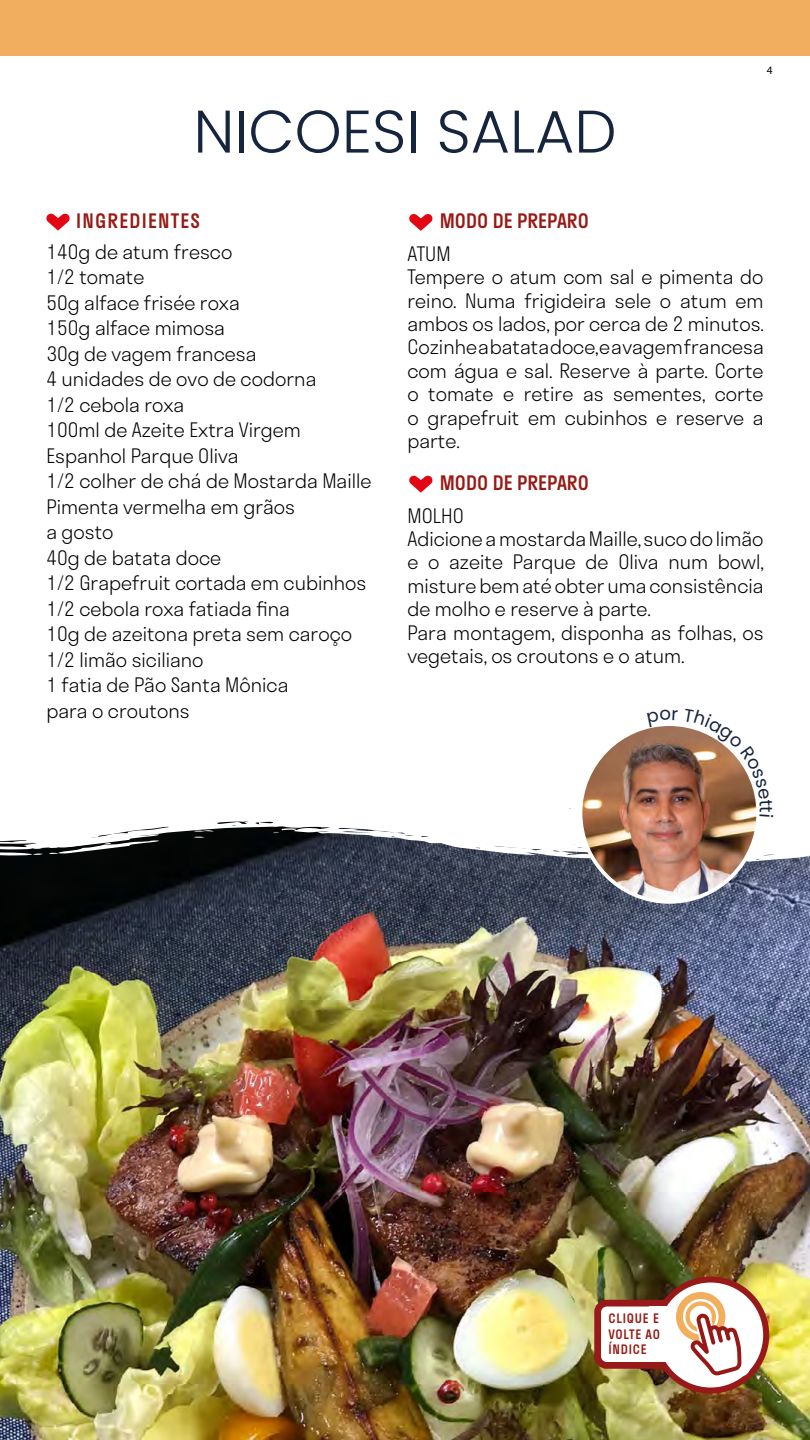
<style>
.page{position:relative;width:810px;height:1440px;background:#fff}
.page>*{position:absolute;margin:0;border:0;box-sizing:border-box;transform-origin:0 0}
.t1{font:300 60px "Poppins";color:#16253e}
.t2{font:300 19.5px/25.5px "Stratos";color:#000}
.t3{font:500 19.5px "Stratos";color:#971a15}
.t4{font:500 19.5px "Stratos";letter-spacing:.06em;color:#971a15}
.t5{font:18px "Poppins";color:#16253e}
.t6{font:500 12.75px/15.3px "Stratos";letter-spacing:.06em;color:#971a15;text-align:justify}
.t7{font:11.25px "Myriad Pro";color:#000}
</style>
<div class="page">
<div style="left:0;top:0;width:810px;height:56px;background:#f1ae5e"></div>
<img style="left:0;top:863px;width:810px;height:577px">
<svg style="left:0;top:808px;width:810px;height:55px"></svg>
<img style="left:580px;top:724px;width:178px;height:178px;border-radius:89px">
<svg style="left:409px;top:214px;width:24px;height:17px"></svg>
<svg style="left:409px;top:475px;width:24px;height:18px"></svg>
<svg style="left:46px;top:213px;width:24px;height:18px"></svg>
<div style="left:598px;top:1303px;width:84px;height:62px;background:#fff;border-radius:9px"></div>
<div style="left:594px;top:1300px;width:92px;height:69px;border:7px solid #971919;border-radius:9px"></div>
<svg style="left:652px;top:1276px;width:117px;height:118px;background:#98221f"></svg>
<div style="left:658px;top:1283px;width:105px;height:105px;background:#fff;border-radius:50%"></div>
<div style="left:685px;top:1301px;width:31px;height:31px;border:4px solid #f1ae5d;border-radius:50%"></div>
<div style="left:676px;top:1292px;width:49px;height:49px;border:7px solid #f1ae5d;border-radius:50%"></div>
<svg style="left:690px;top:1313px;width:60px;height:67px"></svg>
<div style="left:650px;top:1306px;width:19px;height:56px;background:#fff"></div>
<img style="left:647px;top:724px;width:111px;height:82px">
<svg style="left:760px;top:814px;width:13px;height:3px"></svg>
<h1 class="t1" style="left:193px;top:97px;width:425px">NICOESI SALAD</h1>
<p class="t4" style="left:76px;top:205px;width:125px">INGREDIENTES</p>
<p class="t3" style="left:440px;top:205px;width:151px">MODO DE PREPARO</p>
<p class="t7" style="left:767px;top:63px;width:7px">4</p>
<p class="t2" style="left:46px;top:238px;width:327px">140g de atum fresco<br>1/2 tomate<br>50g alface frisée roxa<br>150g alface mimosa<br>30g de vagem francesa<br>4 unidades de ovo de codorna<br>1/2 cebola roxa<br>100ml de Azeite Extra Virgem<br>Espanhol Parque Oliva<br>1/2 colher de chá de Mostarda Maille<br>Pimenta vermelha em grãos<br>a gosto<br>40g de batata doce<br>1/2 Grapefruit cortada em cubinhos<br>1/2 cebola roxa fatiada fina<br>10g de azeitona preta sem caroço<br>1/2 limão siciliano<br>1 fatia de Pão Santa Mônica<br>para o croutons</p>
<p class="t2" style="left:407px;top:241px;width:358px;line-height:23.4px">ATUM<br>Tempere o atum com sal e pimenta do reino. Numa frigideira sele o atum em ambos os lados, por cerca de 2 minutos.<br>Cozinhe a batata doce, e a vagem francesa com água e sal. Reserve à parte. Corte o tomate e retire as sementes, corte o grapefruit em cubinhos e reserve a parte.</p>
<p class="t3" style="left:440px;top:467px;width:151px">MODO DE PREPARO</p>
<p class="t2" style="left:407px;top:503px;width:358px;line-height:23.4px">MOLHO<br>Adicione a mostarda Maille, suco do limão e o azeite Parque de Oliva num bowl, misture bem até obter uma consistência de molho e reserve à parte.<br>Para montagem, disponha as folhas, os vegetais, os croutons e o atum.</p>
<p class="t5" style="left:777px;top:806px;width:8px;rotate:90deg">t</p>
<p class="t6" style="left:608px;top:1311px;width:53px">CLIQUE E VOLTE AO ÍNDICE</p>
</div>
